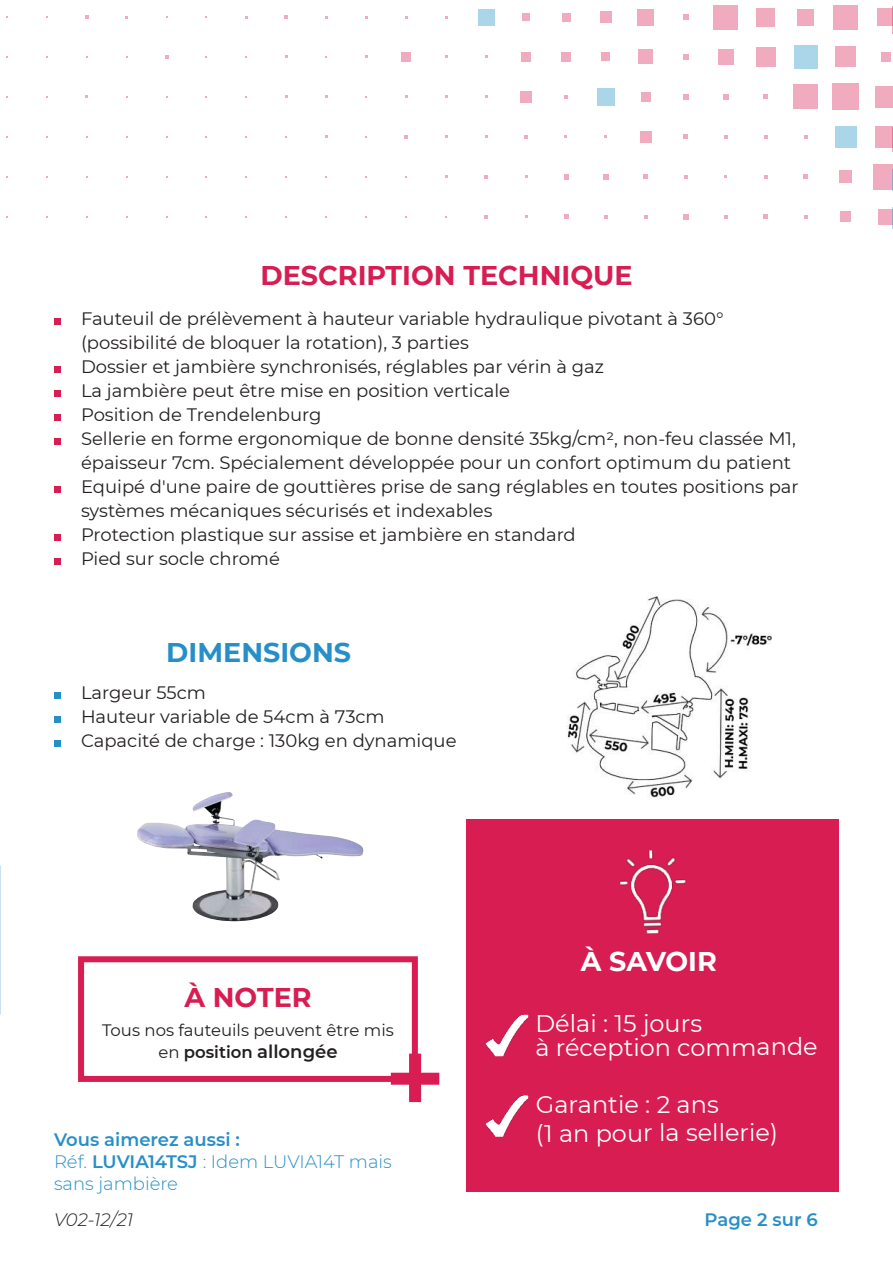
<style>
.page{position:relative;width:893px;height:1263px;background:#fff}
.page>*{position:absolute;margin:0;border:0;box-sizing:border-box;transform-origin:0 0}
.t1{font:700 27px "Montserrat";color:#d71d52}
.t2{font:700 27px "Montserrat";color:#278fc7}
.t3{font:700 27px "Montserrat";letter-spacing:-.005em;color:#fff}
.t4{font:24px/23.9px "Montserrat";letter-spacing:-.005em;color:#fff}
.t5{font:18px/24px "Montserrat";color:#231f20}
.t6{font:300 18px/21.6px "Montserrat";color:#278fc7}
.t7{font:italic 300 18px "Montserrat";color:#231f20}
.t8{font:600 18px "Montserrat";color:#278fc7}
.t9{font:16.5px/21.6px "Montserrat";color:#231f20;text-align:center}
.s1{font-weight:600}
.s2{font-weight:600;font-size:18px}
</style>
<div class="page">
<div style="left:878px;top:209px;width:14px;height:16px;background:#f0abbf"></div>
<div style="left:873px;top:164px;width:19px;height:25px;background:#f0abbf"></div>
<div style="left:875px;top:126px;width:17px;height:21px;background:#f0abbf"></div>
<div style="left:875px;top:86px;width:17px;height:22px;background:#f0abbf"></div>
<div style="left:881px;top:52px;width:9px;height:10px;background:#f0abbf"></div>
<div style="left:877px;top:8px;width:15px;height:18px;background:#f0abbf"></div>
<div style="left:840px;top:212px;width:11px;height:10px;background:#f0abbf"></div>
<div style="left:839px;top:171px;width:13px;height:12px;background:#f0abbf"></div>
<div style="left:835px;top:126px;width:21px;height:22px;background:#abd5e9"></div>
<div style="left:832px;top:84px;width:27px;height:26px;background:#f0abbf"></div>
<div style="left:835px;top:47px;width:21px;height:20px;background:#f0abbf"></div>
<div style="left:833px;top:5px;width:25px;height:24px;background:#f0abbf"></div>
<svg style="left:804px;top:215px;width:4px;height:4px"></svg>
<svg style="left:803px;top:175px;width:5px;height:4px"></svg>
<svg style="left:804px;top:135px;width:4px;height:4px"></svg>
<div style="left:793px;top:84px;width:25px;height:25px;background:#f0abbf"></div>
<div style="left:794px;top:45px;width:23px;height:24px;background:#abd5e9"></div>
<div style="left:797px;top:9px;width:17px;height:16px;background:#f0abbf"></div>
<svg style="left:763px;top:214px;width:5px;height:5px"></svg>
<svg style="left:764px;top:175px;width:4px;height:4px"></svg>
<svg style="left:764px;top:135px;width:4px;height:4px"></svg>
<svg style="left:764px;top:95px;width:4px;height:4px"></svg>
<div style="left:756px;top:47px;width:20px;height:20px;background:#f0abbf"></div>
<div style="left:756px;top:8px;width:19px;height:18px;background:#f0abbf"></div>
<svg style="left:724px;top:215px;width:3px;height:4px"></svg>
<svg style="left:724px;top:135px;width:3px;height:4px"></svg>
<svg style="left:723px;top:94px;width:5px;height:6px"></svg>
<div style="left:718px;top:49px;width:15px;height:16px;background:#f0abbf"></div>
<div style="left:713px;top:5px;width:25px;height:24px;background:#f0abbf"></div>
<svg style="left:683px;top:214px;width:5px;height:5px"></svg>
<svg style="left:684px;top:175px;width:4px;height:4px"></svg>
<svg style="left:684px;top:135px;width:4px;height:4px"></svg>
<svg style="left:683px;top:94px;width:5px;height:6px"></svg>
<svg style="left:683px;top:54px;width:5px;height:5px"></svg>
<svg style="left:683px;top:14px;width:6px;height:6px"></svg>
<svg style="left:644px;top:215px;width:4px;height:4px"></svg>
<svg style="left:644px;top:175px;width:4px;height:4px"></svg>
<div style="left:640px;top:131px;width:11px;height:11px;background:#f0abbf"></div>
<div style="left:641px;top:92px;width:9px;height:9px;background:#f0abbf"></div>
<div style="left:639px;top:50px;width:14px;height:14px;background:#f0abbf"></div>
<div style="left:638px;top:9px;width:16px;height:16px;background:#f0abbf"></div>
<svg style="left:604px;top:215px;width:4px;height:4px"></svg>
<svg style="left:603px;top:174px;width:6px;height:5px"></svg>
<div style="left:597px;top:88px;width:18px;height:18px;background:#abd5e9"></div>
<div style="left:602px;top:53px;width:8px;height:8px;background:#f0abbf"></div>
<div style="left:600px;top:11px;width:11px;height:12px;background:#f0abbf"></div>
<svg style="left:564px;top:214px;width:4px;height:5px"></svg>
<svg style="left:564px;top:174px;width:4px;height:5px"></svg>
<svg style="left:564px;top:95px;width:4px;height:4px"></svg>
<div style="left:561px;top:52px;width:9px;height:9px;background:#f0abbf"></div>
<div style="left:562px;top:13px;width:8px;height:8px;background:#f0abbf"></div>
<svg style="left:524px;top:135px;width:4px;height:3px"></svg>
<div style="left:520px;top:91px;width:12px;height:11px;background:#f0abbf"></div>
<div style="left:521px;top:52px;width:10px;height:10px;background:#f0abbf"></div>
<div style="left:522px;top:13px;width:8px;height:8px;background:#f0abbf"></div>
<svg style="left:484px;top:215px;width:4px;height:4px"></svg>
<svg style="left:484px;top:175px;width:4px;height:3px"></svg>
<div style="left:478px;top:9px;width:16px;height:16px;background:#abd5e9"></div>
<svg style="left:404px;top:135px;width:4px;height:4px"></svg>
<div style="left:401px;top:52px;width:10px;height:10px;background:#f0abbf"></div>
<svg style="left:285px;top:15px;width:3px;height:4px"></svg>
<svg style="left:165px;top:55px;width:3px;height:4px"></svg>
<svg style="left:85px;top:15px;width:3px;height:4px"></svg>
<svg style="left:54px;top:693px;width:6px;height:6px"></svg>
<svg style="left:54px;top:717px;width:6px;height:6px"></svg>
<svg style="left:54px;top:741px;width:6px;height:6px"></svg>
<div style="left:54px;top:318px;width:6px;height:7px;background:#d71d52"></div>
<div style="left:54px;top:366px;width:6px;height:7px;background:#d71d52"></div>
<div style="left:54px;top:390px;width:6px;height:7px;background:#d71d52"></div>
<div style="left:54px;top:414px;width:6px;height:7px;background:#d71d52"></div>
<div style="left:54px;top:438px;width:6px;height:7px;background:#d71d52"></div>
<div style="left:54px;top:486px;width:6px;height:7px;background:#d71d52"></div>
<div style="left:54px;top:534px;width:6px;height:7px;background:#d71d52"></div>
<div style="left:54px;top:558px;width:6px;height:7px;background:#d71d52"></div>
<div style="left:467px;top:820px;width:372px;height:372px;background:#d71d52"></div>
<img style="left:485px;top:1015px;width:43px;height:41px">
<img style="left:485px;top:1095px;width:43px;height:42px">
<img style="left:620px;top:850px;width:66px;height:84px">
<img style="left:567px;top:593px;width:205px;height:205px">
<svg style="left:892px;top:208px;width:1px;height:21px"></svg>
<svg style="left:892px;top:169px;width:1px;height:22px"></svg>
<svg style="left:892px;top:127px;width:1px;height:25px"></svg>
<svg style="left:892px;top:6px;width:1px;height:28px"></svg>
<img style="left:137px;top:792px;width:226px;height:129px">
<div style="left:78px;top:956px;width:340px;height:126px;border:6px solid #d71d52"></div>
<div style="left:409px;top:1053px;width:12px;height:49px;background:#d71d52"></div>
<div style="left:391px;top:1073px;width:48px;height:12px;background:#d71d52"></div>
<h1 class="t1" style="left:260px;top:256px;width:374px">DESCRIPTION TECHNIQUE</h1>
<p class="t5" style="left:81px;top:306px;width:719px">Fauteuil de prélèvement à hauteur variable hydraulique pivotant à 360° (possibilité de bloquer la rotation), 3 parties<br>Dossier et jambière synchronisés, réglables par vérin à gaz<br>La jambière peut être mise en position verticale<br>Position de Trendelenburg<br>Sellerie en forme ergonomique de bonne densité 35kg/cm2, non-feu classée M1, épaisseur 7cm. Spécialement développée pour un confort optimum du patient Equipé d'une paire de gouttières prise de sang réglables en toutes positions par systèmes mécaniques sécurisés et indexables<br>Protection plastique sur assise et jambière en standard<br>Pied sur socle chromé</p>
<h1 class="t2" style="left:166px;top:633px;width:186px">DIMENSIONS</h1>
<p class="t5" style="left:81px;top:680px;width:377px">Largeur 55cm<br>Hauteur variable de 54cm à 73cm<br>Capacité de charge : 130kg en dynamique</p>
<h1 class="t1" style="left:184px;top:978px;width:129px">À NOTER</h1>
<p class="t9" style="left:102px;top:1019px;width:293px">Tous nos fauteuils peuvent être mis en <span class="s1">position</span> <span class="s2">allongée</span></p>
<p class="t6" style="left:54px;top:1128px;width:339px"><span class="s1">Vous aimerez aussi :<br></span>Réf. <span class="s1">LUVIA14TSJ</span> : Idem LUVIA14T mais sans jambière</p>
<h1 class="t3" style="left:581px;top:942px;width:138px">À SAVOIR</h1>
<h2 class="t4" style="left:535px;top:1011px;width:284px">Délai : 15 jours<br>à réception commande</h2>
<h2 class="t4" style="left:536px;top:1089px;width:244px;line-height:28.3px">Garantie : 2 ans<br>(1 an pour la sellerie)</h2>
<p class="t7" style="left:54px;top:1208px;width:81px">V02-12/21</p>
<p class="t8" style="left:705px;top:1207px;width:115px">Page 2 sur 6</p>
</div>
